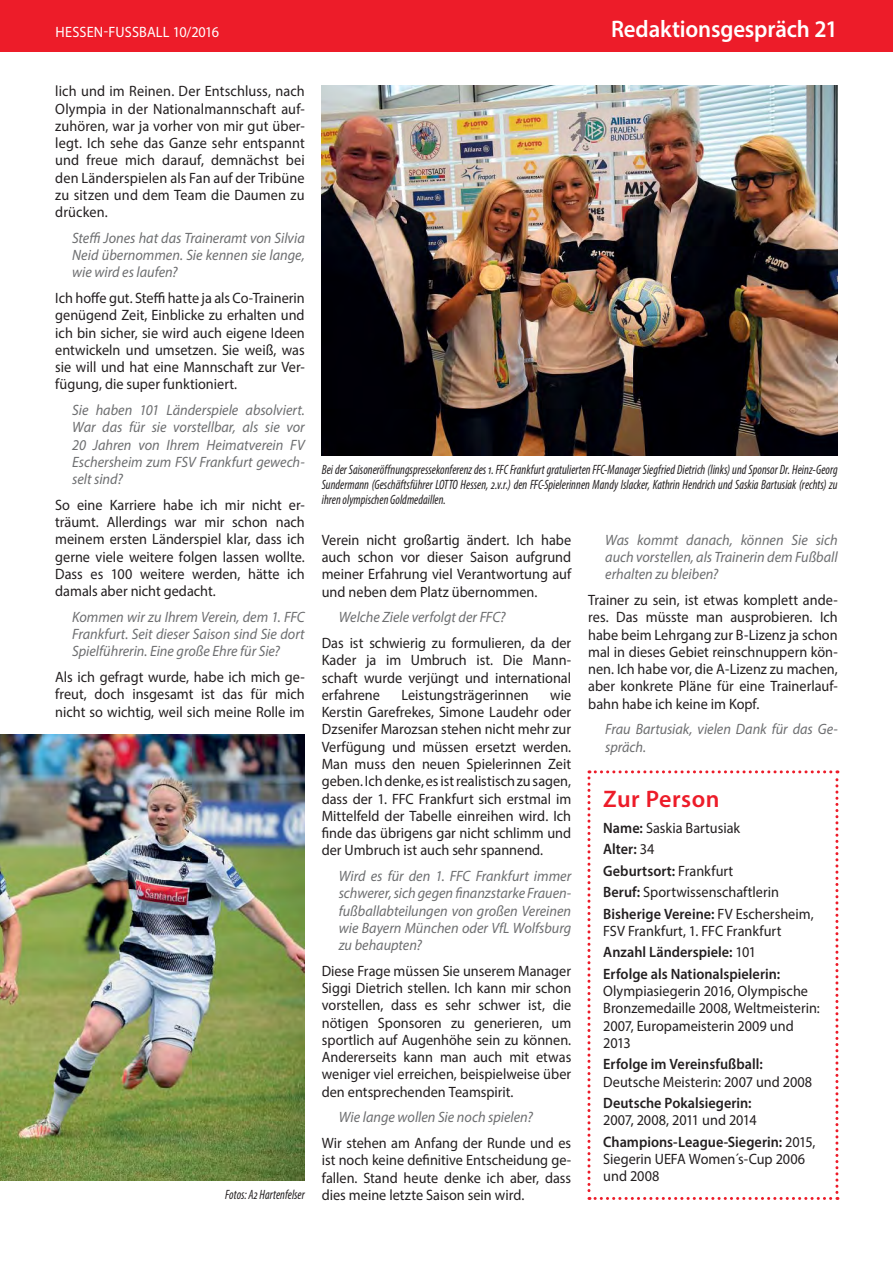
<style>
.page{position:relative;width:893px;height:1263px;background:#fff}
.page>*{position:absolute;margin:0;border:0;box-sizing:border-box;transform-origin:0 0}
.t1{font:600 24px "Myriad Pro";letter-spacing:-.01em;color:#fff;scale:.95 1}
.t2{font:600 24px "Myriad Pro";letter-spacing:.02em;color:#ed1c29}
.t3{font:15px/17.2px "Myriad Pro";color:#231f20;text-align:justify;scale:.95 1}
.t4{font:italic 15px/17.2px "Myriad Pro";color:#6d6e70;text-align:justify;scale:.95 1}
.t5{font:600 15px/21.5px "Myriad Pro";color:#231f20;scale:.95 1}
.t6{font:15px "Myriad Pro";letter-spacing:.01em;color:#fff;scale:.95 1}
.t7{font:italic condensed 13.5px/15px "Myriad Pro";letter-spacing:.005em;color:#231f20;text-align:justify;scale:.9 1}
.s1{font-weight:600}
.s2{font-weight:400}
</style>
<div class="page">
<div style="left:0;top:0;width:893px;height:51px;background:#ed1c29"></div>
<img style="left:322px;top:85px;width:516px;height:371px">
<img style="left:0;top:735px;width:304px;height:445px">
<svg style="left:587px;top:770px;width:251px;height:430px"></svg>
<p class="t6" style="left:55px;top:26px;width:174px">HESSEN-FUSSBALL 10/2016</p>
<h1 class="t1" style="left:611px;top:20px;width:240px">Redaktionsgespräch 21</h1>
<p class="t3" style="left:55px;top:84px;width:264px">lich und im Reinen. Der Entschluss, nach Olympia in der Nationalmannschaft auf&shy;zuhören, war ja vorher von mir gut über&shy;legt. Ich sehe das Ganze sehr entspannt und freue mich darauf, demnächst bei den Länderspielen als Fan auf der Tribüne zu sitzen und dem Team die Daumen zu drücken.</p>
<p class="t4" style="left:72px;top:231px;width:246px">Steffi Jones hat das Traineramt von Silvia Neid übernommen. Sie kennen sie lange, wie wird es laufen?</p>
<p class="t3" style="left:55px;top:291px;width:264px">Ich hoffe gut. Steffi hatte ja als Co-Trainerin genügend Zeit, Einblicke zu erhalten und ich bin sicher, sie wird auch eigene Ideen entwickeln und umsetzen. Sie weiß, was sie will und hat eine Mannschaft zur Ver&shy;fügung, die super funktioniert.</p>
<p class="t4" style="left:72px;top:403px;width:246px">Sie haben 101 Länderspiele absolviert.<br>War das für sie vorstellbar, als sie vor 20 Jahren von Ihrem Heimatverein FV Eschersheim zum FSV Frankfurt gewech&shy;selt sind?</p>
<p class="t3" style="left:55px;top:498px;width:264px">So eine Karriere habe ich mir nicht er&shy;träumt. Allerdings war mir schon nach meinem ersten Länderspiel klar, dass ich gerne viele weitere folgen lassen wollte.<br>Dass es 100 weitere werden, hätte ich damals aber nicht gedacht.</p>
<p class="t4" style="left:72px;top:610px;width:246px">Kommen wir zu Ihrem Verein, dem 1. FFC Frankfurt. Seit dieser Saison sind Sie dort Spielführerin. Eine große Ehre für Sie?</p>
<p class="t3" style="left:55px;top:670px;width:264px">Als ich gefragt wurde, habe ich mich ge&shy;freut, doch insgesamt ist das für mich nicht so wichtig, weil sich meine Rolle im</p>
<p class="t7" style="left:225px;top:1188px;width:90px">Fotos: A2 Hartenfelser</p>
<p class="t7" style="left:322px;top:463px;width:575px">Bei der Saisoneröffnungspressekonferenz des 1. FFC Frankfurt gratulierten FFC-Manager Siegfried Dietrich (links) und Sponsor Dr. Heinz-Georg Sundermann (Geschäftsführer LOTTO Hessen, 2.v.r.) den FFC-Spielerinnen Mandy Islacker, Kathrin Hendrich und Saskia Bartusiak (rechts) zu ihren olympischen Goldmedaillen.</p>
<p class="t3" style="left:322px;top:533px;width:264px">Verein nicht großartig ändert. Ich habe auch schon vor dieser Saison aufgrund meiner Erfahrung viel Verantwortung auf und neben dem Platz übernommen.</p>
<p class="t4" style="left:339px;top:610px;width:177px">Welche Ziele verfolgt der FFC?</p>
<p class="t3" style="left:322px;top:636px;width:264px">Das ist schwierig zu formulieren, da der Kader ja im Umbruch ist. Die Mann&shy;schaft wurde verjüngt und international erfahrene</p>
<p class="t3" style="left:322px;top:688px;width:264px;text-indent:229px">wie Kerstin Garefrekes, Simone Laudehr oder Dzsenifer Marozsan stehen nicht mehr zur Verfügung und müssen ersetzt werden.<br>Man muss den neuen Spielerinnen Zeit geben. Ich denke, es ist realistisch zu sagen, dass der 1. FFC Frankfurt sich erstmal im Mittelfeld der Tabelle einreihen wird. Ich finde das übrigens gar nicht schlimm und der Umbruch ist auch sehr spannend.</p>
<p class="t4" style="left:339px;top:869px;width:246px">Wird es für den 1. FFC Frankfurt immer schwerer, sich gegen finanzstarke Frauen&shy;fußballabteilungen von großen Vereinen wie Bayern München oder VfL Wolfsburg zu behaupten?</p>
<p class="t3" style="left:322px;top:964px;width:264px">Diese Frage müssen Sie unserem Manager Siggi Dietrich stellen. Ich kann mir schon vorstellen, dass es sehr schwer ist, die nötigen Sponsoren zu generieren, um sportlich auf Augenhöhe sein zu können.<br>Andererseits kann man auch mit etwas weniger viel erreichen, beispielweise über den entsprechenden Teamspirit.</p>
<p class="t4" style="left:339px;top:1110px;width:206px">Wie lange wollen Sie noch spielen?</p>
<p class="t3" style="left:322px;top:1136px;width:264px">Wir stehen am Anfang der Runde und es ist noch keine definitive Entscheidung ge&shy;fallen. Stand heute denke ich aber, dass dies meine letzte Saison sein wird.</p>
<p class="t3" style="left:401px;top:688px;width:135px">Leistungsträgerinnen</p>
<p class="t4" style="left:605px;top:533px;width:246px">Was kommt danach, können Sie sich auch vorstellen, als Trainerin dem Fußball erhalten zu bleiben?</p>
<p class="t3" style="left:588px;top:593px;width:264px">Trainer zu sein, ist etwas komplett ande&shy;res. Das müsste man ausprobieren. Ich habe beim Lehrgang zur B-Lizenz ja schon mal in dieses Gebiet reinschnuppern kön&shy;nen. Ich habe vor, die A-Lizenz zu machen, aber konkrete Pläne für eine Trainerlauf&shy;bahn habe ich keine im Kopf.</p>
<p class="t4" style="left:605px;top:722px;width:246px">Frau Bartusiak, vielen Dank für das Ge&shy;spräch.</p>
<h1 class="t2" style="left:603px;top:790px;width:118px">Zur Person</h1>
<p class="t3" style="left:603px;top:818px;width:223px;line-height:21.5px;text-align:left"><span class="s1">Name:</span> Saskia Bartusiak<br><span class="s1">Alter:</span> 34<br><span class="s1">Geburtsort:</span> Frankfurt<br><span class="s1">Beruf:</span> Sportwissenschaftlerin<br><span class="s1">Bisherige Vereine:</span> FV Eschersheim,</p>
<p class="t5" style="left:603px;top:922px;width:189px"><span class="s2">FSV Frankfurt, 1. FFC Frankfurt<br></span>Anzahl Länderspiele: <span class="s2">101<br></span>Erfolge als Nationalspielerin:</p>
<p class="t3" style="left:603px;top:984px;width:229px;text-align:left">Olympiasiegerin 2016, Olympische<br>Bronzemedaille 2008, Weltmeisterin:<br>2007, Europameisterin 2009 und<br>2013</p>
<p class="t5" style="left:603px;top:1055px;width:169px">Erfolge im Vereinsfußball:</p>
<p class="t3" style="left:603px;top:1074px;width:222px">Deutsche Meisterin: 2007 und 2008</p>
<p class="t5" style="left:603px;top:1094px;width:158px">Deutsche Pokalsiegerin:</p>
<p class="t3" style="left:603px;top:1111px;width:225px;line-height:21.5px">2007, 2008, 2011 und 2014<br><span class="s1">Champions-League-Siegerin:</span> 2015,</p>
<p class="t3" style="left:603px;top:1152px;width:214px">Siegerin UEFA Women´s-Cup 2006 und 2008</p>
</div>
